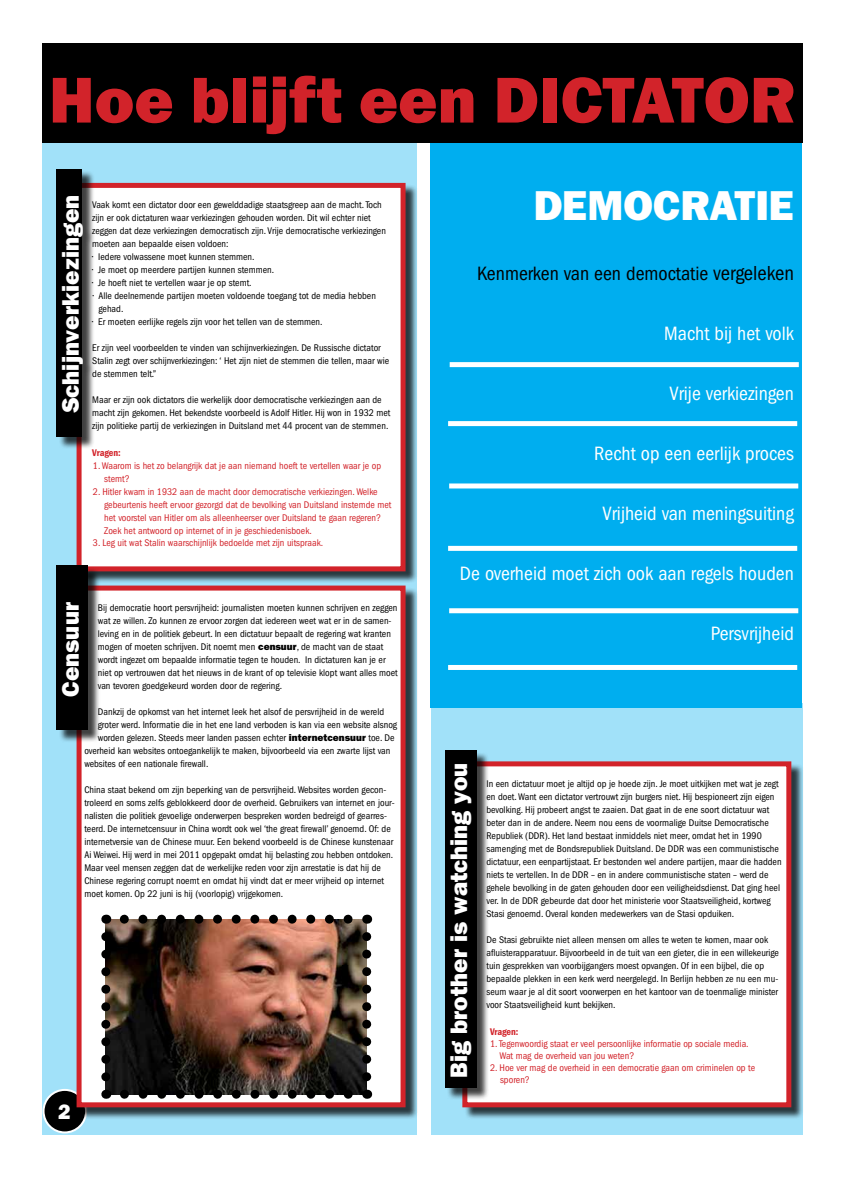
<style>
.page{position:relative;width:848px;height:1191px;background:#fff}
.page>*{position:absolute;margin:0;border:0;box-sizing:border-box;transform-origin:0 0}
.t1{font:800 67px "Franklin Gothic";color:#d2232a}
.t2{font:800 42px "Franklin Gothic LT";color:#fff}
.t3{font:800 24px "Franklin Gothic LT";color:#fff}
.t4{font:800 21px "Franklin Gothic LT";color:#fff}
.t5{font:condensed 20px "Franklin Gothic LT";color:#fff}
.t6{font:condensed 20px "Franklin Gothic LT";color:#000}
.t7{font:condensed 10px/13px "Franklin Gothic LT";color:#000}
.t8{font:condensed 10px/13px "Franklin Gothic LT";color:#d2232a}
.t9{font:600 condensed 10px "Franklin Gothic LT";color:#d2232a}
.s1{font-size:21px}
.s2{font-weight:800;font-stretch:normal}
</style>
<div class="page">
<div style="left:430px;top:136px;width:372px;height:571px;background:#00aeef"></div>
<div style="left:43px;top:136px;width:374px;height:998px;background:#a1e1f9"></div>
<div style="left:431px;top:703px;width:371px;height:431px;background:#a1e1f9"></div>
<div style="left:44px;top:1090px;width:42px;height:42px;background:#000;border-radius:50%"></div>
<div style="left:43px;top:1089px;width:44px;height:44px;border:2px solid #fff;border-radius:50%"></div>
<div style="left:43px;top:43px;width:759px;height:99px;background:#000"></div>
<div style="left:448px;top:665px;width:349px;height:5px;background:#fff"></div>
<div style="left:449px;top:362px;width:349px;height:5px;background:#fff"></div>
<div style="left:448px;top:421px;width:349px;height:5px;background:#fff"></div>
<div style="left:449px;top:483px;width:349px;height:5px;background:#fff"></div>
<div style="left:448px;top:546px;width:349px;height:5px;background:#fff"></div>
<div style="left:449px;top:608px;width:349px;height:5px;background:#fff"></div>
<div style="left:78px;top:184px;width:340px;height:400px;background:#000;opacity:.75"></div>
<div style="left:79px;top:185px;width:324px;height:384px;background:#fff"></div>
<div style="left:77px;top:183px;width:328px;height:388px;border:5px solid #d2232a"></div>
<div style="left:78px;top:587px;width:340px;height:532px;background:#000;opacity:.75"></div>
<div style="left:79px;top:588px;width:324px;height:516px;background:#fff"></div>
<div style="left:77px;top:585px;width:328px;height:522px;border:5px solid #d2232a"></div>
<div style="left:464px;top:763px;width:339px;height:356px;background:#000;opacity:.75"></div>
<div style="left:465px;top:764px;width:323px;height:340px;background:#fff"></div>
<div style="left:462px;top:761px;width:329px;height:346px;border:5px solid #d2232a"></div>
<div style="left:58px;top:170px;width:37px;height:279px;background:#000;opacity:.75"></div>
<div style="left:57px;top:169px;width:25px;height:268px;background:#000"></div>
<div style="left:58px;top:567px;width:42px;height:175px;background:#000;opacity:.75"></div>
<div style="left:57px;top:566px;width:31px;height:164px;background:#000"></div>
<img style="left:106px;top:919px;width:261px;height:175px">
<svg style="left:124px;top:1089px;width:233px;height:9px"></svg>
<svg style="left:115px;top:914px;width:233px;height:9px"></svg>
<svg style="left:101px;top:936px;width:9px;height:162px"></svg>
<svg style="left:362px;top:914px;width:9px;height:162px"></svg>
<div style="left:447px;top:751px;width:42px;height:349px;background:#000;opacity:.75"></div>
<div style="left:445px;top:750px;width:31px;height:337px;background:#000"></div>
<h1 class="t1" style="left:49px;top:72px;width:748px">Hoe blijft een DICTATOR</h1>
<h3 class="t3" style="left:61px;top:413px;width:220px;rotate:-90deg">Schijnverkiezingen</h3>
<p class="t7" style="left:92px;top:199px;width:295px">Vaak komt een dictator door een gewelddadige staatsgreep aan de macht. Toch zijn er ook dictaturen waar verkiezingen gehouden worden. Dit wil echter niet zeggen dat deze verkiezingen democratisch zijn. Vrije democratische verkiezingen moeten aan bepaalde eisen voldoen:</p>
<p class="t7" style="left:92px;top:251px;width:164px">• Iedere volwassene moet kunnen stemmen.</p>
<p class="t7" style="left:92px;top:264px;width:183px">• Je moet op meerdere partijen kunnen stemmen.</p>
<p class="t7" style="left:92px;top:277px;width:161px">• Je hoeft niet te vertellen waar je op stemt.</p>
<p class="t7" style="left:99px;top:290px;width:279px;text-indent:-6px">• Alle deelnemende partijen moeten voldoende toegang tot de media hebben gehad.</p>
<p class="t7" style="left:92px;top:316px;width:232px">• Er moeten eerlijke regels zijn voor het tellen van de stemmen.</p>
<p class="t7" style="left:92px;top:342px;width:298px">Er zijn veel voorbeelden te vinden van schijnverkiezingen. De Russische dictator<br>Stalin zegt over schijnverkiezingen: ‘ Het zijn niet de stemmen die tellen, maar wie de stemmen telt.”</p>
<p class="t7" style="left:92px;top:394px;width:300px">Maar er zijn ook dictators die werkelijk door democratische verkiezingen aan de macht zijn gekomen. Het bekendste voorbeeld is Adolf Hitler. Hij won in 1932 met zijn politieke partij de verkiezingen in Duitsland met 44 procent van de stemmen.</p>
<p class="t9" style="left:92px;top:449px;width:30px">Vragen:</p>
<p class="t8" style="left:104px;top:459px;width:278px;text-indent:-11px">1. Waarom is het zo belangrijk dat je aan niemand hoeft te vertellen waar je op stemt?</p>
<p class="t8" style="left:104px;top:485px;width:288px;text-indent:-11px">2. Hitler kwam in 1932 aan de macht door democratische verkiezingen. Welke gebeurtenis heeft ervoor gezorgd dat de bevolking van Duitsland instemde met het voorstel van Hitler om als alleenheerser over Duitsland te gaan regeren?<br>Zoek het antwoord op internet of in je geschiedenisboek.</p>
<p class="t8" style="left:93px;top:536px;width:232px">3. Leg uit wat Stalin waarschijnlijk bedoelde met zijn uitspraak.</p>
<h2 class="t2" style="left:533px;top:189px;width:262px">DEMOCRATIE</h2>
<h3 class="t6" style="left:477px;top:266px;width:318px">Kenmerken van een democtatie <span class="s1">vergeleken</span></h3>
<h3 class="t5" style="left:664px;top:326px;width:131px">Macht bij het volk</h3>
<h3 class="t5" style="left:669px;top:386px;width:126px">Vrije verkiezingen</h3>
<h3 class="t5" style="left:594px;top:446px;width:201px">Recht op een eerlijk proces</h3>
<h3 class="t5" style="left:602px;top:506px;width:193px">Vrijheid van meningsuiting</h3>
<h3 class="t5" style="left:460px;top:566px;width:335px">De overheid moet zich ook aan regels houden</h3>
<h3 class="t3" style="left:61px;top:697px;width:97px;rotate:-90deg">Censuur</h3>
<p class="t7" style="left:98px;top:602px;width:301px">Bij democratie hoort persvrijheid: journalisten moeten kunnen schrijven en zeggen wat ze willen. Zo kunnen ze ervoor zorgen dat iedereen weet wat er in de samen&shy;leving en in de politiek gebeurt. In een dictatuur bepaalt de regering wat kranten mogen of moeten schrijven. Dit noemt men <span class="s2">censuur</span>, de macht van de staat wordt ingezet om bepaalde informatie tegen te houden. In dictaturen kan je er niet op vertrouwen dat het nieuws in de krant of op televisie klopt want alles moet van tevoren goedgekeurd worden door de regering.</p>
<p class="t7" style="left:98px;top:706px;width:288px">Dankzij de opkomst van het internet leek het alsof de persvrijheid in de wereld</p>
<p class="t7" style="left:98px;top:719px;width:301px">groter werd. Informatie die in het ene land verboden is kan via een website alsnog</p>
<p class="t7" style="left:98px;top:732px;width:298px">worden gelezen. Steeds meer landen passen echter <span class="s2">internetcensuur</span> toe. De</p>
<p class="t7" style="left:84px;top:745px;width:307px">overheid kan websites ontoegankelijk te maken, bijvoorbeeld via een zwarte lijst van</p>
<p class="t7" style="left:84px;top:758px;width:125px">websites of een nationale firewall.</p>
<p class="t7" style="left:84px;top:784px;width:312px">China staat bekend om zijn beperking van de persvrijheid. Websites worden gecon&shy;troleerd en soms zelfs geblokkeerd door de overheid. Gebruikers van internet en jour&shy;nalisten die politiek gevoelige onderwerpen bespreken worden bedreigd of gearres&shy;teerd. De internetcensuur in China wordt ook wel ‘the great firewall’ genoemd. Of: de internetversie van de Chinese muur. Een bekend voorbeeld is de Chinese kunstenaar Ai Weiwei. Hij werd in mei 2011 opgepakt omdat hij belasting zou hebben ontdoken.<br>Maar veel mensen zeggen dat de werkelijke reden voor zijn arrestatie is dat hij de Chinese regering corrupt noemt en omdat hij vindt dat er meer vrijheid op internet moet komen. Op 22 juni is hij (voorlopig) vrijgekomen.</p>
<p class="t7" style="left:486px;top:777px;width:297px">In een dictatuur moet je altijd op je hoede zijn. Je moet uitkijken met wat je zegt en doet. Want een dictator vertrouwt zijn burgers niet. Hij bespioneert zijn eigen bevolking. Hij probeert angst te zaaien. Dat gaat in de ene soort dictatuur wat beter dan in de andere. Neem nou eens de voormalige Duitse Democratische Republiek (DDR). Het land bestaat inmiddels niet meer, omdat het in 1990 samenging met de Bondsrepubliek Duitsland. De DDR was een communistische dictatuur, een eenpartijstaat. Er bestonden wel andere partijen, maar die hadden niets te vertellen. In de DDR – en in andere communistische staten – werd de gehele bevolking in de gaten gehouden door een veiligheidsdienst. Dat ging heel ver. In de DDR gebeurde dat door het ministerie voor Staatsveiligheid, kortweg Stasi genoemd. Overal konden medewerkers van de Stasi opduiken.</p>
<p class="t7" style="left:486px;top:933px;width:294px">De Stasi gebruikte niet alleen mensen om alles te weten te komen, maar ook afluisterapparatuur. Bijvoorbeeld in de tuit van een gieter, die in een willekeurige tuin gesprekken van voorbijgangers moest opvangen. Of in een bijbel, die op bepaalde plekken in een kerk werd neergelegd. In Berlijn hebben ze nu een mu&shy;seum waar je al dit soort voorwerpen en het kantoor van de toenmalige minister voor Staatsveiligheid kunt bekijken.</p>
<p class="t9" style="left:490px;top:1028px;width:30px">Vragen:</p>
<p class="t8" style="left:499px;top:1038px;width:250px;line-height:12px;text-indent:-10px">1. Tegenwoordig staat er veel persoonlijke informatie op sociale media.<br>Wat mag de overheid van jou weten?</p>
<p class="t8" style="left:500px;top:1062px;width:257px;line-height:12px;text-indent:-10px">2. Hoe ver mag de overheid in een democratie gaan om criminelen op te sporen?</p>
<h3 class="t5" style="left:711px;top:626px;width:85px">Persvrijheid</h3>
<h3 class="t3" style="left:449px;top:1078px;width:317px;rotate:-90deg">Big brother is watching you</h3>
<h3 class="t4" style="left:58px;top:1103px;width:14px">2</h3>
</div>
